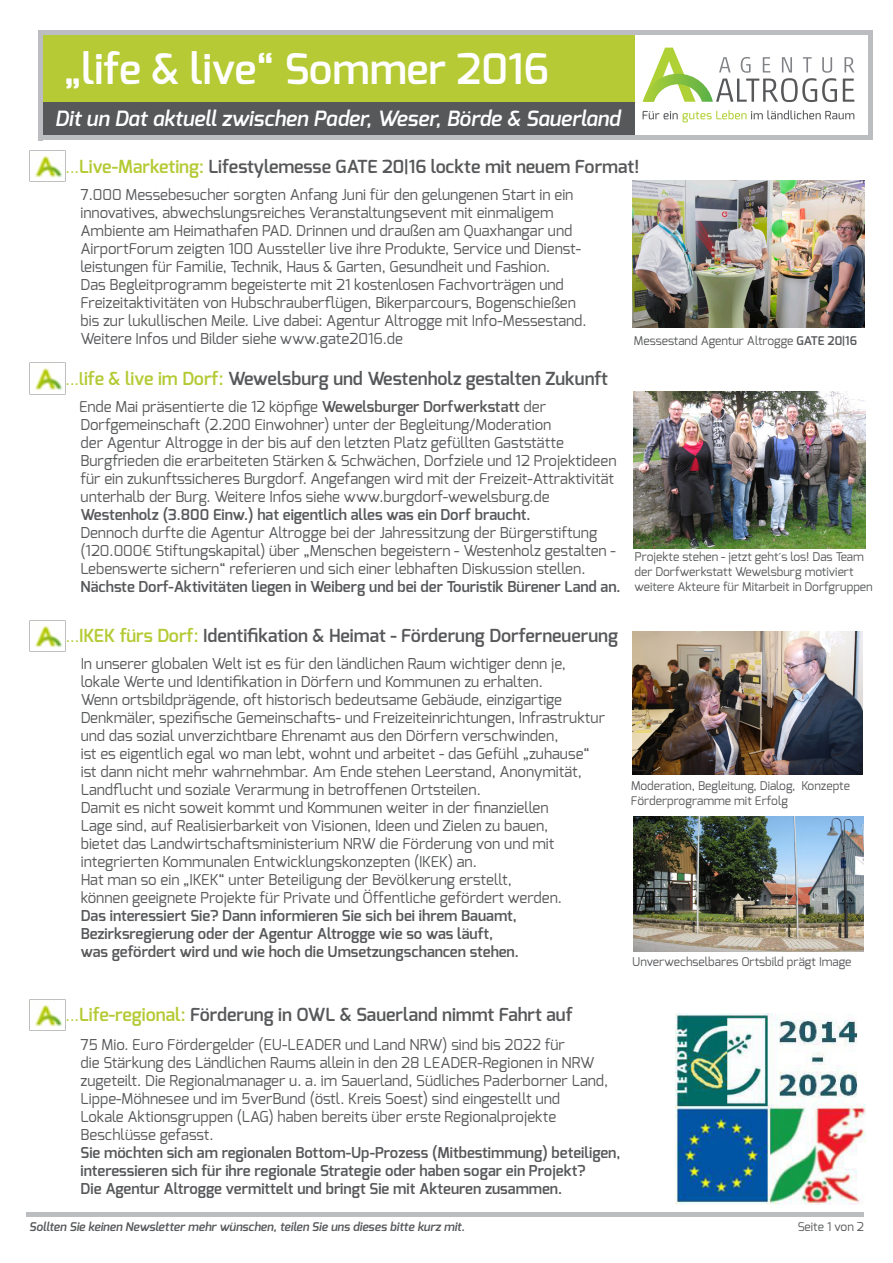
<style>
.page{position:relative;width:893px;height:1263px;background:#fff}
.page>*{position:absolute;margin:0;border:0;box-sizing:border-box;transform-origin:0 0}
.t1{font:600 42px "Exo";color:#fff}
.t2{font:italic 600 21px "Exo";color:#fff}
.t3{font:600 18px "Exo";color:#57585a}
.t4{font:15px/18px "Exo";color:#57585a}
.t5{font:600 15px/18px "Exo";color:#57585a}
.t6{font:12px/15px "Exo";color:#57585a}
.t7{font:italic 600 12px "Exo";color:#57585a}
.s1{font-weight:400;font-size:16.5px;color:#b5ca34}
.s2{color:#b5ca34}
.s3{font-weight:600}
.s4{font-size:16.5px;color:#b5ca34}
</style>
<div class="page">
<div style="left:39px;top:31px;width:596px;height:90px;background:#b5ca34"></div>
<div style="left:39px;top:102px;width:596px;height:33px;background:#57585a"></div>
<img style="left:29px;top:620px;width:37px;height:31px">
<div style="left:39px;top:135px;width:834px;height:5px;background:#bcbdc0"></div>
<svg style="left:654px;top:48px;width:30px;height:26px"></svg>
<img style="left:643px;top:74px;width:70px;height:28px">
<svg style="left:716px;top:57px;width:138px;height:45px"></svg>
<svg style="left:643px;top:110px;width:211px;height:12px"></svg>
<img style="left:676px;top:1014px;width:189px;height:191px">
<div style="left:26px;top:1212px;width:837px;height:5px;background:#bcbdc0"></div>
<div style="left:39px;top:30px;width:834px;height:5px;background:#bcbdc0"></div>
<div style="left:868px;top:35px;width:5px;height:103px;background:#bcbdc0"></div>
<hr style="left:38px;top:30px;width:4px;height:110px;background:#bcbdc0">
<img style="left:29px;top:150px;width:37px;height:32px">
<img style="left:29px;top:362px;width:37px;height:32px">
<img style="left:29px;top:999px;width:37px;height:32px">
<img style="left:633px;top:181px;width:231px;height:146px">
<img style="left:634px;top:392px;width:231px;height:156px">
<img style="left:633px;top:631px;width:229px;height:143px">
<img style="left:634px;top:816px;width:229px;height:136px">
<p class="t1" style="left:64px;top:41px;width:487px">„life &amp; live“ Sommer 2016</p>
<p class="t2" style="left:55px;top:105px;width:567px">Dit un Dat aktuell zwischen Pader, Weser, Börde &amp; Sauerland</p>
<p class="t3" style="left:66px;top:155px;width:575px"><span class="s1">...</span><span class="s2">Live-Marketing:</span> Lifestylemesse GATE 20|16 lockte mit neuem Format!</p>
<p class="t4" style="left:81px;top:186px;width:494px">7.000 Messebesucher sorgten Anfang Juni für den gelungenen Start in ein</p>
<p class="t4" style="left:81px;top:204px;width:493px">innovatives, abwechslungsreiches Veranstaltungsevent mit einmaligem<br>Ambiente am Heimathafen PAD. Drinnen und draußen am Quaxhangar und</p>
<p class="t4" style="left:81px;top:240px;width:502px">AirportForum zeigten 100 Aussteller live ihre Produkte, Service und Dienst-</p>
<p class="t4" style="left:81px;top:258px;width:471px">leistungen für Familie, Technik, Haus &amp; Garten, Gesundheit und Fashion.</p>
<p class="t4" style="left:81px;top:276px;width:497px">Das Begleitprogramm begeisterte mit 21 kostenlosen Fachvorträgen und<br>Freizeitaktivitäten von Hubschrauberflügen, Bikerparcours, Bogenschießen</p>
<p class="t4" style="left:81px;top:312px;width:508px">bis zur lukullischen Meile. Live dabei: Agentur Altrogge mit Info-Messestand.</p>
<p class="t4" style="left:81px;top:330px;width:324px">Weitere Infos und Bilder siehe www.gate2016.de</p>
<p class="t6" style="left:634px;top:333px;width:225px">Messestand Agentur Altrogge <span class="s3">GATE 20|16</span></p>
<p class="t3" style="left:66px;top:367px;width:544px"><span class="s1">...</span><span class="s4">l</span><span class="s2">ife &amp; live im Dorf:</span> Wewelsburg und Westenholz gestalten Zukunft</p>
<p class="t4" style="left:79px;top:397px;width:486px">Ende Mai präsentierte die 12 köpfige <span class="s3">Wewelsburger Dorfwerkstatt</span> der<br>Dorfgemeinschaft (2.200 Einwohner) unter der Begleitung/Moderation der Agentur Altrogge in der bis auf den letzten Platz gefüllten Gaststätte</p>
<p class="t4" style="left:81px;top:451px;width:537px">Burgfrieden die erarbeiteten Stärken &amp; Schwächen, Dorfziele und 12 Projektideen</p>
<p class="t4" style="left:81px;top:469px;width:535px">für ein zukunftssicheres Burgdorf. Angefangen wird mit der Freizeit-Attraktivität</p>
<p class="t4" style="left:81px;top:487px;width:471px">unterhalb der Burg. Weitere Infos siehe www.burgdorf-wewelsburg.de</p>
<p class="t4" style="left:81px;top:505px;width:537px"><span class="s3">Westenholz (3.800 Einw.) hat eigentlich alles was ein Dorf braucht.<br></span>Dennoch durfte die Agentur Altrogge bei der Jahressitzung der Bürgerstiftung (120.000€ Stiftungskapital) über „Menschen begeistern - Westenholz gestalten -</p>
<p class="t4" style="left:81px;top:559px;width:506px">Lebenswerte sichern“ referieren und sich einer lebhaften Diskussion stellen.</p>
<p class="t5" style="left:81px;top:577px;width:542px">Nächste Dorf-Aktivitäten liegen in Weiberg und bei der Touristik Bürener Land an.</p>
<p class="t6" style="left:634px;top:549px;width:231px">Projekte stehen - jetzt geht´s los! Das Team der Dorfwerkstatt Wewelsburg motiviert</p>
<p class="t6" style="left:634px;top:579px;width:240px">weitere Akteure für Mitarbeit in Dorfgruppen</p>
<p class="t3" style="left:66px;top:624px;width:554px"><span class="s1">...</span><span class="s2">IKEK fürs Dorf:</span> Identifikation &amp; Heimat - Förderung Dorferneuerung</p>
<p class="t4" style="left:81px;top:654px;width:487px">In unserer globalen Welt ist es für den ländlichen Raum wichtiger denn je,</p>
<p class="t4" style="left:81px;top:672px;width:464px">lokale Werte und Identifikation in Dörfern und Kommunen zu erhalten.</p>
<p class="t4" style="left:81px;top:690px;width:483px">Wenn ortsbildprägende, oft historisch bedeutsame Gebäude, einzigartige</p>
<p class="t4" style="left:81px;top:708px;width:526px">Denkmäler, spezifische Gemeinschafts- und Freizeiteinrichtungen, Infrastruktur</p>
<p class="t4" style="left:81px;top:726px;width:479px">und das sozial unverzichtbare Ehrenamt aus den Dörfern verschwinden,</p>
<p class="t4" style="left:81px;top:744px;width:511px">ist es eigentlich egal wo man lebt, wohnt und arbeitet - das Gefühl „zuhause“</p>
<p class="t4" style="left:81px;top:762px;width:503px">ist dann nicht mehr wahrnehmbar. Am Ende stehen Leerstand, Anonymität,</p>
<p class="t4" style="left:81px;top:780px;width:402px">Landflucht und soziale Verarmung in betroffenen Ortsteilen.</p>
<p class="t4" style="left:81px;top:798px;width:469px">Damit es nicht soweit kommt und Kommunen weiter in der finanziellen</p>
<p class="t4" style="left:81px;top:816px;width:469px">Lage sind, auf Realisierbarkeit von Visionen, Ideen und Zielen zu bauen,</p>
<p class="t4" style="left:81px;top:834px;width:475px">bietet das Landwirtschaftsministerium NRW die Förderung von und mit</p>
<p class="t4" style="left:81px;top:852px;width:398px">integrierten Kommunalen Entwicklungskonzepten (IKEK) an.</p>
<p class="t4" style="left:81px;top:870px;width:433px">Hat man so ein „IKEK“ unter Beteiligung der Bevölkerung erstellt,</p>
<p class="t4" style="left:81px;top:888px;width:483px">können geeignete Projekte für Private und Öffentliche gefördert werden.<br><span class="s3">Das interessiert Sie? Dann informieren Sie sich bei ihrem Bauamt,</span></p>
<p class="t5" style="left:81px;top:924px;width:414px">Bezirksregierung oder der Agentur Altrogge wie so was läuft,</p>
<p class="t5" style="left:81px;top:942px;width:440px">was gefördert wird und wie hoch die Umsetzungschancen stehen.</p>
<p class="t6" style="left:631px;top:778px;width:220px">Moderation, Begleitung, Dialog, Konzepte</p>
<p class="t6" style="left:631px;top:793px;width:159px">Förderprogramme mit Erfolg</p>
<p class="t6" style="left:632px;top:954px;width:221px">Unverwechselbares Ortsbild prägt Image</p>
<p class="t3" style="left:66px;top:1003px;width:509px"><span class="s1">...</span><span class="s2">Life-regional:</span> Förderung in OWL &amp; Sauerland nimmt Fahrt auf</p>
<p class="t4" style="left:81px;top:1035px;width:486px">75 Mio. Euro Fördergelder (EU-LEADER und Land NRW) sind bis 2022 für</p>
<p class="t4" style="left:81px;top:1053px;width:529px">die Stärkung des Ländlichen Raums allein in den 28 LEADER-Regionen in NRW zugeteilt. Die Regionalmanager u. a. im Sauerland, Südliches Paderborner Land,<br>Lippe-Möhnesee und im 5verBund (östl. Kreis Soest) sind eingestellt und</p>
<p class="t4" style="left:81px;top:1107px;width:477px">Lokale Aktionsgruppen (LAG) haben bereits über erste Regionalprojekte</p>
<p class="t4" style="left:81px;top:1125px;width:135px">Beschlüsse gefasst.</p>
<p class="t5" style="left:81px;top:1143px;width:541px">Sie möchten sich am regionalen Bottom-Up-Prozess (Mitbestimmung) beteiligen, interessieren sich für ihre regionale Strategie oder haben sogar ein Projekt?<br>Die Agentur Altrogge vermittelt und bringt Sie mit Akteuren zusammen.</p>
<p class="t7" style="left:29px;top:1218px;width:437px">Sollten Sie keinen Newsletter mehr wünschen, teilen Sie uns dieses bitte kurz mit.</p>
<p class="t6" style="left:798px;top:1219px;width:68px">Seite 1 von 2</p>
</div>
